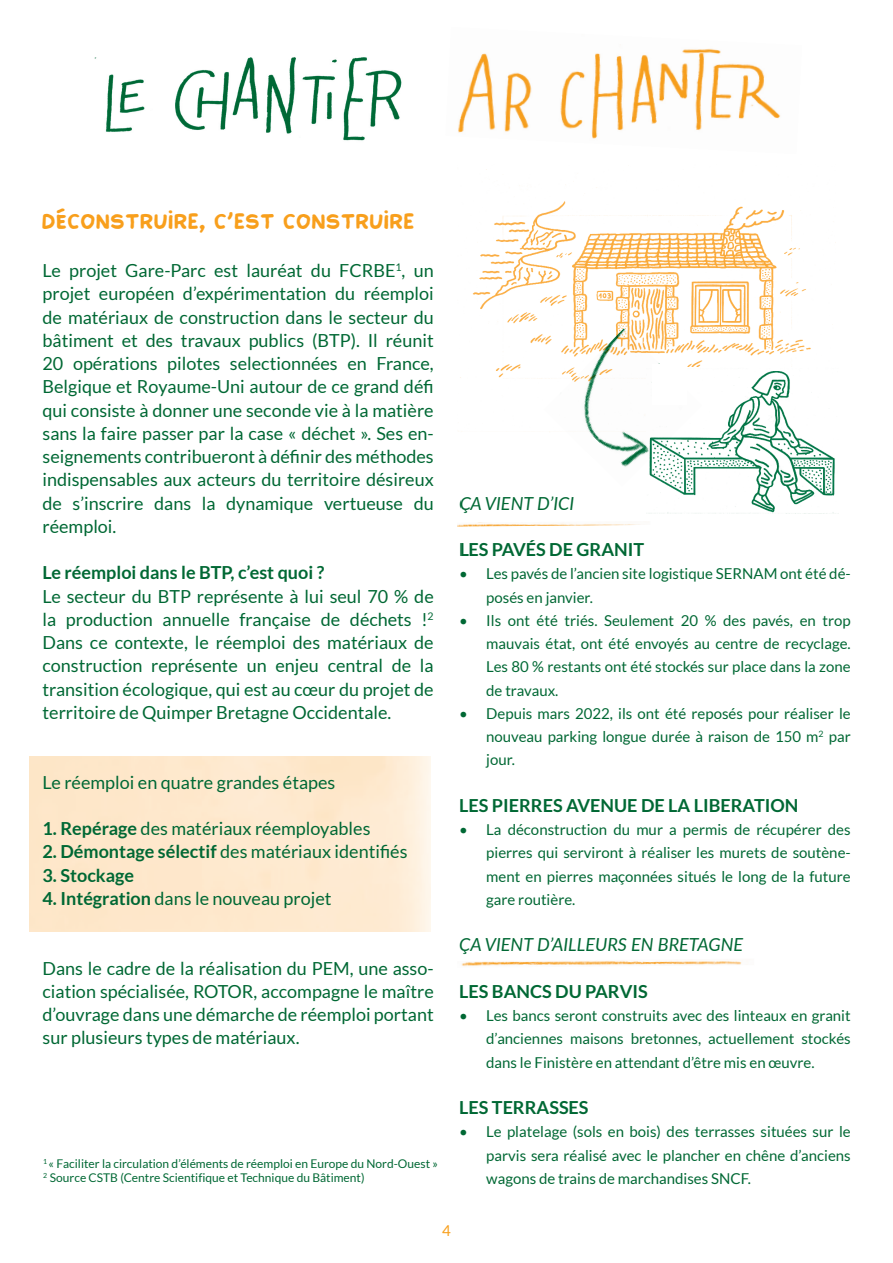
<style>
.page{position:relative;width:893px;height:1263px;background:#fff}
.page>*{position:absolute;margin:0;border:0;box-sizing:border-box;transform-origin:0 0}
.t1{font:18px/23.2px "Lato";color:#006834;text-align:justify}
.t2{font:700 18px "Lato";color:#006834}
.t3{font:italic 18px "Lato";color:#006834}
.t4{font:18px "Kemper Sans";color:#f89f1c}
.t5{font:15px/23.2px "Lato";color:#006834;text-align:justify}
.t6{font:15px "Lato";color:#f89f1c}
.t7{font:12px/14.4px "Lato";color:#006834}
.s1{font-weight:700}
</style>
<div class="page">
<img style="left:457px;top:522px;width:183px;height:4px">
<img style="left:461px;top:960px;width:281px;height:6px">
<img style="left:460px;top:169px;width:351px;height:210px">
<img style="left:667px;top:368px;width:168px;height:145px">
<img style="left:544px;top:328px;width:158px;height:159px">
<div style="left:652px;top:364px;width:35px;height:41px;background:#fff"></div>
<img style="left:458px;top:48px;width:323px;height:91px">
<img style="left:94px;top:57px;width:308px;height:84px">
<p class="t4" style="left:43px;top:209px;width:374px">DÉCONSTRUIRE, C'EST CONSTRUIRE</p>
<p class="t1" style="left:43px;top:259px;width:393px">Le projet Gare-Parc est lauréat du FCRBE<sup>1</sup>, un projet européen d’expérimentation du réemploi de matériaux de construction dans le secteur du bâtiment et des travaux publics (BTP). Il réunit 20 opérations pilotes selectionnées en France, Belgique et Royaume-Uni autour de ce grand défi qui consiste à donner une seconde vie à la matière sans la faire passer par la case « déchet ». Ses en&shy;seignements contribueront à définir des méthodes indispensables aux acteurs du territoire désireux de s’inscrire dans la dynamique vertueuse du réemploi.</p>
<p class="t2" style="left:43px;top:562px;width:283px">Le réemploi dans le BTP, c’est quoi ?</p>
<p class="t1" style="left:43px;top:584px;width:393px">Le secteur du BTP représente à lui seul 70 % de la production annuelle française de déchets !<sup>2<br></sup>Dans ce contexte, le réemploi des matériaux de construction représente un enjeu central de la transition écologique, qui est au cœur du projet de territoire de Quimper Bretagne Occidentale.</p>
<p class="t1" style="left:43px;top:770px;width:294px">Le réemploi en quatre grandes étapes</p>
<p class="t1" style="left:43px;top:817px;width:329px"><span class="s1">1. Repérage</span> des matériaux réemployables</p>
<p class="t1" style="left:43px;top:840px;width:366px"><span class="s1">2. Démontage sélectif</span> des matériaux identifiés</p>
<p class="t2" style="left:43px;top:865px;width:93px">3. Stockage</p>
<p class="t1" style="left:43px;top:887px;width:291px"><span class="s1">4. Intégration</span> dans le nouveau projet</p>
<p class="t1" style="left:43px;top:956px;width:393px">Dans le cadre de la réalisation du PEM, une asso&shy;ciation spécialisée, ROTOR, accompagne le maître d’ouvrage dans une démarche de réemploi portant sur plusieurs types de matériaux.</p>
<p class="t7" style="left:43px;top:1156px;width:396px"><sup>1</sup> « Faciliter la circulation d’éléments de réemploi en Europe du Nord-Ouest »<br><sup>2</sup> Source CSTB (Centre Scientifique et Technique du Bâtiment)</p>
<p class="t3" style="left:459px;top:490px;width:116px">ÇA VIENT D’ICI</p>
<p class="t2" style="left:459px;top:539px;width:186px">LES PAVÉS DE GRANIT</p>
<p class="t5" style="left:486px;top:562px;width:366px;text-indent:-27px">• Les pavés de l’ancien site logistique SERNAM ont été dé&shy;posés en janvier.</p>
<p class="t5" style="left:486px;top:609px;width:366px;text-indent:-27px">• Ils ont été triés. Seulement 20 % des pavés, en trop mauvais état, ont été envoyés au centre de recyclage.<br>Les 80 % restants ont été stockés sur place dans la zone de travaux.</p>
<p class="t5" style="left:486px;top:702px;width:366px;text-indent:-27px">• Depuis mars 2022, ils ont été reposés pour réaliser le nouveau parking longue durée à raison de 150 m<sup>2</sup> par jour.</p>
<p class="t2" style="left:459px;top:795px;width:341px">LES PIERRES AVENUE DE LA LIBERATION</p>
<p class="t5" style="left:486px;top:818px;width:366px;text-indent:-27px">• La déconstruction du mur a permis de récupérer des pierres qui serviront à réaliser les murets de soutène&shy;ment en pierres maçonnées situés le long de la future gare routière.</p>
<p class="t3" style="left:459px;top:932px;width:286px">ÇA VIENT D’AILLEURS EN BRETAGNE</p>
<p class="t2" style="left:459px;top:981px;width:190px">LES BANCS DU PARVIS</p>
<p class="t5" style="left:486px;top:1004px;width:366px;text-indent:-27px">• Les bancs seront construits avec des linteaux en granit d’anciennes maisons bretonnes, actuellement stockés dans le Finistère en attendant d’être mis en œuvre.</p>
<p class="t2" style="left:459px;top:1097px;width:131px">LES TERRASSES</p>
<p class="t5" style="left:486px;top:1120px;width:366px;text-indent:-27px">• Le platelage (sols en bois) des terrasses situées sur le parvis sera réalisé avec le plancher en chêne d’anciens wagons de trains de marchandises SNCF.</p>
<p class="t6" style="left:442px;top:1222px;width:10px">4</p>
</div>
